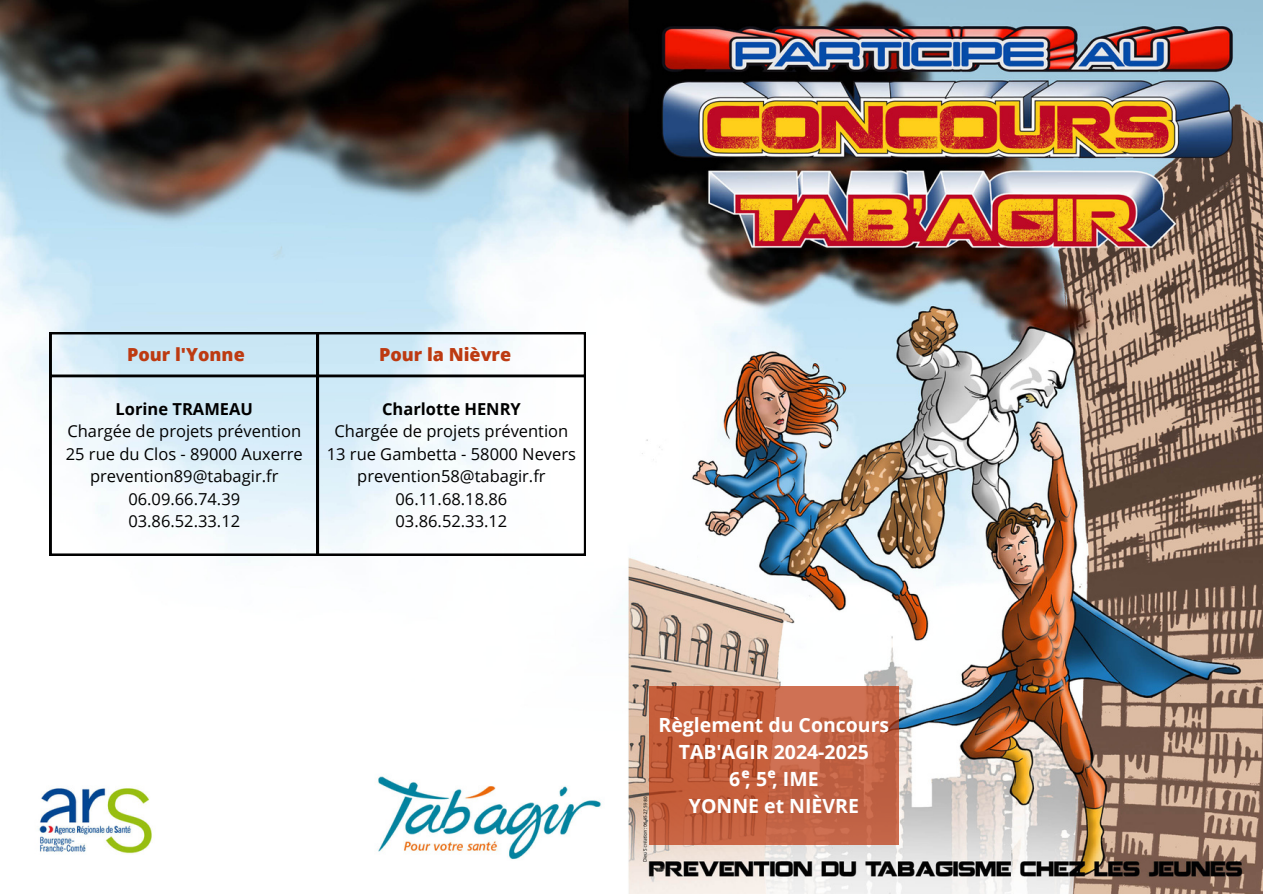
<style>
.page{position:relative;width:1263px;height:894px;background:#fff}
.page>*{position:absolute;margin:0;border:0;box-sizing:border-box;transform-origin:0 0}
.t1{font:700 19.5px/27px "Open Sans";color:#fff;text-align:center}
.t2{font:800 18px "Open Sans";color:#bd3a11}
.t3{font:16.5px "Open Sans";color:#000}
.t4{font:700 16.5px "Open Sans";color:#000}
.t5{font:800 13.5px "Open Sans";color:#fff}
</style>
<div class="page">
<img style="left:0;top:0;width:1262px;height:893px">
<svg style="left:50px;top:332px;width:536px;height:43px"></svg>
<svg style="left:50px;top:375px;width:267px;height:180px"></svg>
<svg style="left:317px;top:375px;width:269px;height:180px"></svg>
<svg style="left:649px;top:686px;width:250px;height:158px;background:#c36141"></svg>
<h1 class="t2" style="left:127px;top:342px;width:119px">Pour l'Yonne</h1>
<h1 class="t2" style="left:379px;top:342px;width:134px">Pour la Nièvre</h1>
<p class="t4" style="left:116px;top:397px;width:139px">Lorine TRAMEAU</p>
<p class="t3" style="left:67px;top:419px;width:235px">Chargée de projets prévention</p>
<p class="t3" style="left:66px;top:442px;width:238px">25 rue du Clos - 89000 Auxerre</p>
<p class="t3" style="left:90px;top:464px;width:190px">prevention89@tabagir.fr</p>
<p class="t3" style="left:128px;top:487px;width:113px">06.09.66.74.39</p>
<p class="t3" style="left:128px;top:509px;width:113px">03.86.52.33.12</p>
<p class="t4" style="left:382px;top:397px;width:140px">Charlotte HENRY</p>
<p class="t3" style="left:334px;top:419px;width:235px">Chargée de projets prévention</p>
<p class="t3" style="left:327px;top:442px;width:251px">13 rue Gambetta - 58000 Nevers</p>
<p class="t3" style="left:357px;top:464px;width:190px">prevention58@tabagir.fr</p>
<p class="t3" style="left:396px;top:487px;width:113px">06.11.68.18.86</p>
<p class="t3" style="left:396px;top:509px;width:113px">03.86.52.33.12</p>
<h1 class="t1" style="left:658px;top:710px;width:232px">Règlement du Concours<br>TAB'AGIR 2024-2025<br>6,5,IME<br>YONNE et NIÈVRE</h1>
<p class="t5" style="left:741px;top:763px;width:10px">e</p>
<p class="t5" style="left:768px;top:763px;width:10px">e</p>
</div>
